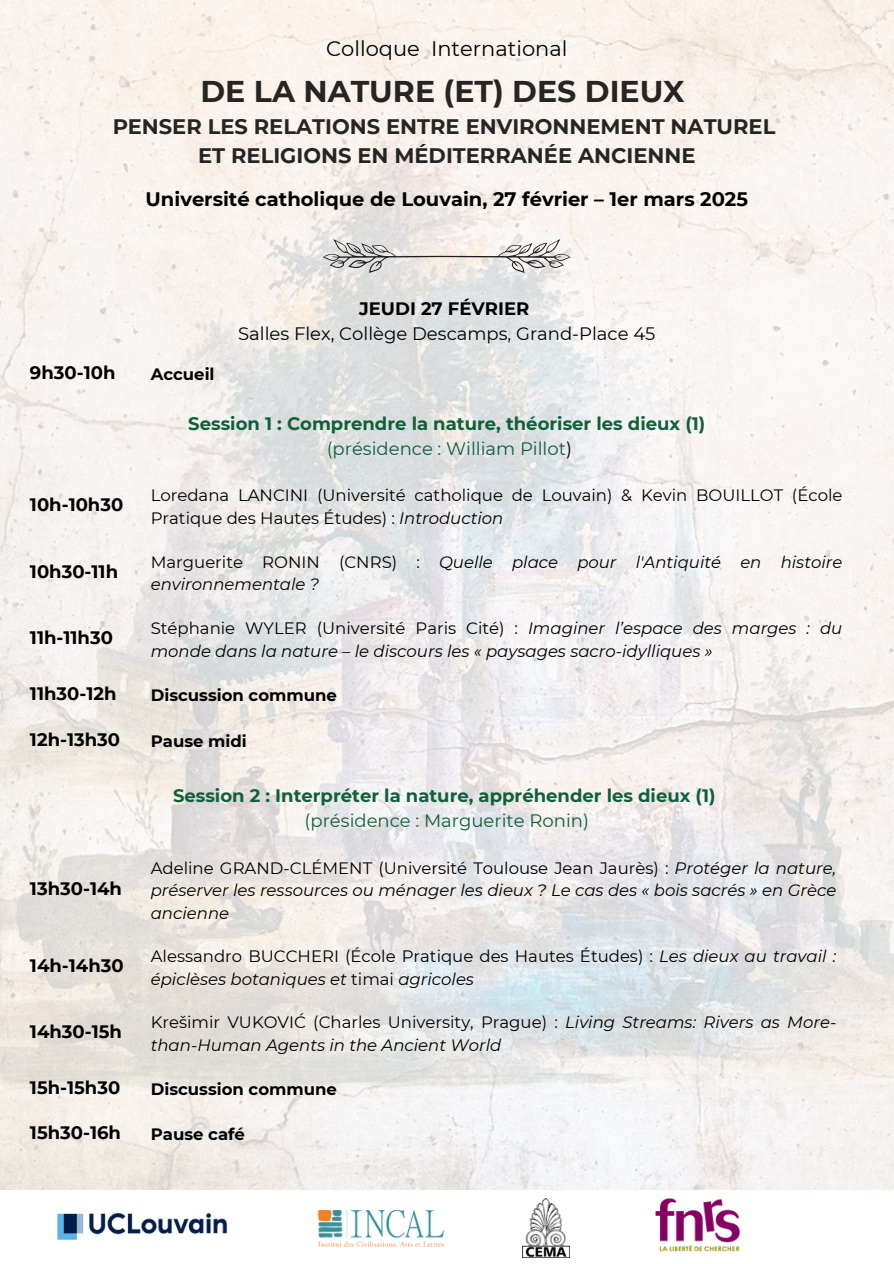
<style>
.page{position:relative;width:894px;height:1264px;background:#fff}
.page>*{position:absolute;margin:0;border:0;box-sizing:border-box;transform-origin:0 0}
.t1{font:700 30px "Montserrat";color:#000}
.t2{font:700 21px/29.2px "Montserrat";color:#000;text-align:center}
.t3{font:21px "Montserrat";color:#000}
.t4{font:700 19.5px "Montserrat";color:#000}
.t5{font:700 18px "Montserrat";color:#000}
.t6{font:700 18px "Montserrat";color:#10613a}
.t7{font:18px "Montserrat";color:#10613a}
.t8{font:18px "Montserrat";color:#000}
.t9{font:italic 16.5px/22.5px "Montserrat";color:#000}
.t10{font:16.5px/22.5px "Montserrat";color:#000}
.t11{font:700 16.5px "Montserrat";color:#000}
.s1{color:#000}
.s2{font-style:italic}
.s3{font-style:normal}
</style>
<div class="page">
<img style="left:0;top:0;width:893px;height:1189px">
<img style="left:57px;top:1213px;width:171px;height:27px">
<img style="left:522px;top:1198px;width:47px;height:59px">
<svg style="left:318px;top:1245px;width:127px;height:1px"></svg>
<img style="left:317px;top:1210px;width:128px;height:35px">
<img style="left:655px;top:1198px;width:84px;height:53px">
<svg style="left:323px;top:239px;width:247px;height:34px"></svg>
<h4 class="t3" style="left:326px;top:35px;width:243px">Colloque International</h4>
<h1 class="t1" style="left:200px;top:73px;width:485px">DE LA NATURE (ET) DES DIEUX</h1>
<p class="t2" style="left:112px;top:112px;width:664px">PENSER LES RELATIONS ENTRE ENVIRONNEMENT NATUREL<br>ET RELIGIONS EN MÉDITERRANÉE ANCIENNE</p>
<p class="t4" style="left:145px;top:187px;width:604px">Université catholique de Louvain, 27 février – 1er mars 2025</p>
<p class="t5" style="left:359px;top:297px;width:172px">JEUDI 27 FÉVRIER</p>
<h3 class="t8" style="left:238px;top:322px;width:418px">Salles Flex, Collège Descamps, Grand-Place 45</h3>
<h4 class="t5" style="left:30px;top:361px;width:87px">9h30-10h</h4>
<p class="t11" style="left:151px;top:364px;width:65px">Accueil</p>
<h4 class="t6" style="left:188px;top:413px;width:518px">Session 1 : Comprendre la nature, théoriser les dieux (1)</h4>
<h4 class="t7" style="left:326px;top:438px;width:247px">(présidence : William Pillot<span class="s1">)</span></h4>
<h1 class="t5" style="left:30px;top:494px;width:95px">10h-10h30</h1>
<h2 class="t10" style="left:151px;top:484px;width:693px">Loredana LANCINI (Université catholique de Louvain) &amp; Kevin BOUILLOT (École<br>Pratique des Hautes Études) : <span class="s2">Introduction</span></h2>
<p class="t5" style="left:30px;top:560px;width:90px">10h30-11h</p>
<p class="t9" style="left:151px;top:550px;width:693px"><span class="s3">Marguerite RONIN (CNRS) :</span> Quelle place pour l'Antiquité en histoire environnementale ?</p>
<p class="t5" style="left:30px;top:626px;width:84px">11h-11h30</p>
<h4 class="t9" style="left:151px;top:617px;width:693px"><span class="s3">Stéphanie WYLER (Université Paris Cité) :</span> Imaginer l’espace des marges : du monde dans la nature – le discours les « paysages sacro-idylliques »</h4>
<h4 class="t5" style="left:30px;top:682px;width:88px">11h30-12h</h4>
<p class="t11" style="left:151px;top:685px;width:188px">Discussion commune</p>
<p class="t5" style="left:30px;top:728px;width:92px">12h-13h30</p>
<h4 class="t11" style="left:151px;top:731px;width:98px">Pause midi</h4>
<h4 class="t5" style="left:30px;top:877px;width:93px">13h30-14h</h4>
<h4 class="t6" style="left:173px;top:784px;width:544px">Session 2 : Interpréter la nature, appréhender les dieux (1)</h4>
<h4 class="t7" style="left:304px;top:809px;width:286px">(présidence : Marguerite Ronin)</h4>
<p class="t9" style="left:151px;top:856px;width:686px;text-align:justify"><span class="s3">Adeline GRAND-CLÉMENT (Université Toulouse Jean Jaurès) :</span> Protéger la nature, préserver les ressources ou ménager les dieux ? Le cas des « bois sacrés » en Grèce ancienne</p>
<p class="t5" style="left:30px;top:955px;width:95px">14h-14h30</p>
<h4 class="t10" style="left:151px;top:945px;width:686px">Alessandro BUCCHERI (École Pratique des Hautes Études) : <span class="s2">Les dieux au travail : épiclèses botaniques et</span> timai <span class="s2">agricoles</span></h4>
<h4 class="t5" style="left:30px;top:1020px;width:93px">14h30-15h</h4>
<p class="t9" style="left:151px;top:1010px;width:686px"><span class="s3">Krešimir VUKOVIĆ (Charles University, Prague) :</span> Living Streams: Rivers as More&shy;than-Human Agents in the Ancient World</p>
<p class="t5" style="left:30px;top:1076px;width:92px">15h-15h30</p>
<p class="t11" style="left:151px;top:1078px;width:188px">Discussion commune</p>
<h4 class="t5" style="left:30px;top:1121px;width:92px">15h30-16h</h4>
<p class="t11" style="left:151px;top:1124px;width:96px">Pause café</p>
</div>
